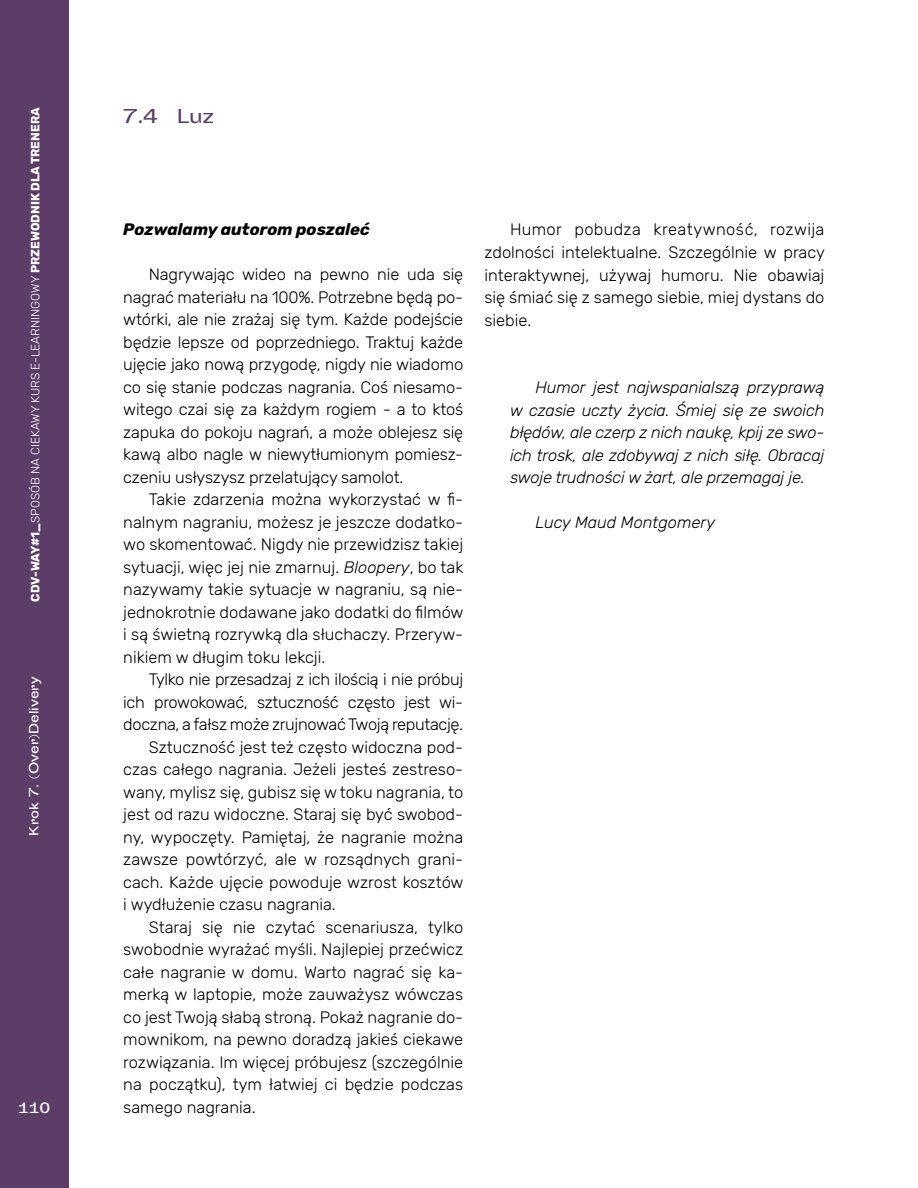
<style>
.page{position:relative;width:918px;height:1188px;background:#fff}
.page>*{position:absolute;margin:0;border:0;box-sizing:border-box;transform-origin:0 0}
.t1{font:18px "Sporting Grotesque";color:#5b3d68}
.t2{font:300 16.5px/22.5px "Rubik";color:#000;text-align:justify}
.t3{font:italic 300 16.5px/22.5px "Rubik";letter-spacing:-.01em;color:#000;text-align:justify}
.t4{font:300 16.5px "Rubik";letter-spacing:-.02em;color:#000}
.t5{font:italic 700 16.5px "Rubik";color:#000}
.t6{font:13.5px "Sporting Grotesque";color:#fff}
.t7{font:300 12px "Rubik";color:#fff}
.t8{font:12px "Sporting Grotesque";color:#fff}
.s1{font-weight:700}
.s2{font-style:italic}
</style>
<div class="page">
<div style="left:0;top:0;width:68px;height:1188px;background:#5b3d68"></div>
<p class="t7" style="left:29px;top:602px;width:496px;rotate:-90deg"><span class="s1">CDV-WAY#1_</span>SPOSÓB NA CIEKAWY KURS E-LEARNINGOWY <span class="s1">PRZEWODNIK DLA TRENERA</span></p>
<p class="t8" style="left:27px;top:836px;width:160px;rotate:-90deg">Krok 7. (Over)Delivery</p>
<p class="t6" style="left:18px;top:1100px;width:34px">110</p>
<p class="t1" style="left:123px;top:106px;width:92px">7.4 Luz</p>
<p class="t5" style="left:123px;top:220px;width:248px">Pozwalamy autorom poszaleć</p>
<p class="t2" style="left:123px;top:264px;width:341px;text-indent:26px">Nagrywając wideo na pewno nie uda się nagrać materiału na 100%. Potrzebne będą po&shy;wtórki, ale nie zrażaj się tym. Każde podejście będzie lepsze od poprzedniego. Traktuj każde ujęcie jako nową przygodę, nigdy nie wiadomo co się stanie podczas nagrania. Coś niesamo&shy;witego czai się za każdym rogiem - a to ktoś zapuka do pokoju nagrań, a może oblejesz się kawą albo nagle w niewytłumionym pomiesz&shy;czeniu usłyszysz przelatujący samolot.</p>
<p class="t2" style="left:123px;top:489px;width:342px;text-indent:26px">Takie zdarzenia można wykorzystać w fi&shy;nalnym nagraniu, możesz je jeszcze dodatko&shy;wo skomentować. Nigdy nie przewidzisz takiej sytuacji, więc jej nie zmarnuj. <span class="s2">Bloopery</span>, bo tak nazywamy takie sytuacje w nagraniu, są nie&shy;jednokrotnie dodawane jako dodatki do filmów i są świetną rozrywką dla słuchaczy. Przeryw&shy;nikiem w długim toku lekcji.</p>
<p class="t4" style="left:149px;top:670px;width:316px">Tylko nie przesadzaj z ich ilością i nie próbuj</p>
<p class="t4" style="left:123px;top:693px;width:341px">ich prowokować, sztuczność często jest wi-</p>
<p class="t4" style="left:123px;top:715px;width:341px">doczna, a fałsz może zrujnować Twoją reputację.</p>
<p class="t2" style="left:149px;top:736px;width:316px">Sztuczność jest też często widoczna pod-</p>
<p class="t2" style="left:123px;top:759px;width:341px">czas całego nagrania. Jeżeli jesteś zestreso-</p>
<p class="t2" style="left:123px;top:781px;width:341px">wany, mylisz się, gubisz się w toku nagrania, to</p>
<p class="t2" style="left:123px;top:804px;width:341px">jest od razu widoczne. Staraj się być swobod-</p>
<p class="t2" style="left:123px;top:826px;width:341px">ny, wypoczęty. Pamiętaj, że nagranie można</p>
<p class="t2" style="left:123px;top:849px;width:341px">zawsze powtórzyć, ale w rozsądnych grani-</p>
<p class="t2" style="left:123px;top:871px;width:342px">cach. Każde ujęcie powoduje wzrost kosztów</p>
<p class="t2" style="left:123px;top:894px;width:214px">i wydłużenie czasu nagrania.</p>
<p class="t2" style="left:149px;top:916px;width:316px">Staraj się nie czytać scenariusza, tylko</p>
<p class="t2" style="left:123px;top:939px;width:341px">swobodnie wyrażać myśli. Najlepiej przećwicz</p>
<p class="t2" style="left:123px;top:961px;width:341px">całe nagranie w domu. Warto nagrać się ka-</p>
<p class="t2" style="left:123px;top:984px;width:341px">merką w laptopie, może zauważysz wówczas</p>
<p class="t2" style="left:123px;top:1006px;width:341px">co jest Twoją słabą stroną. Pokaż nagranie do-</p>
<p class="t2" style="left:123px;top:1029px;width:341px">mownikom, na pewno doradzą jakieś ciekawe</p>
<p class="t2" style="left:123px;top:1051px;width:341px">rozwiązania. Im więcej próbujesz (szczególnie</p>
<p class="t2" style="left:123px;top:1074px;width:341px">na początku), tym łatwiej ci będzie podczas</p>
<p class="t2" style="left:123px;top:1096px;width:134px">samego nagrania.</p>
<p class="t2" style="left:485px;top:219px;width:342px;text-indent:26px">Humor pobudza kreatywność, rozwija zdolności intelektualne. Szczególnie w pracy interaktywnej, używaj humoru. Nie obawiaj się śmiać się z samego siebie, miej dystans do siebie.</p>
<p class="t3" style="left:510px;top:377px;width:316px;text-indent:26px">Humor jest najwspanialszą przyprawą w czasie uczty życia. Śmiej się ze swoich błędów, ale czerp z nich naukę, kpij ze swo&shy;ich trosk, ale zdobywaj z nich siłę. Obracaj swoje trudności w żart, ale przemagaj je.</p>
<p class="t3" style="left:536px;top:512px;width:181px">Lucy Maud Montgomery</p>
</div>
